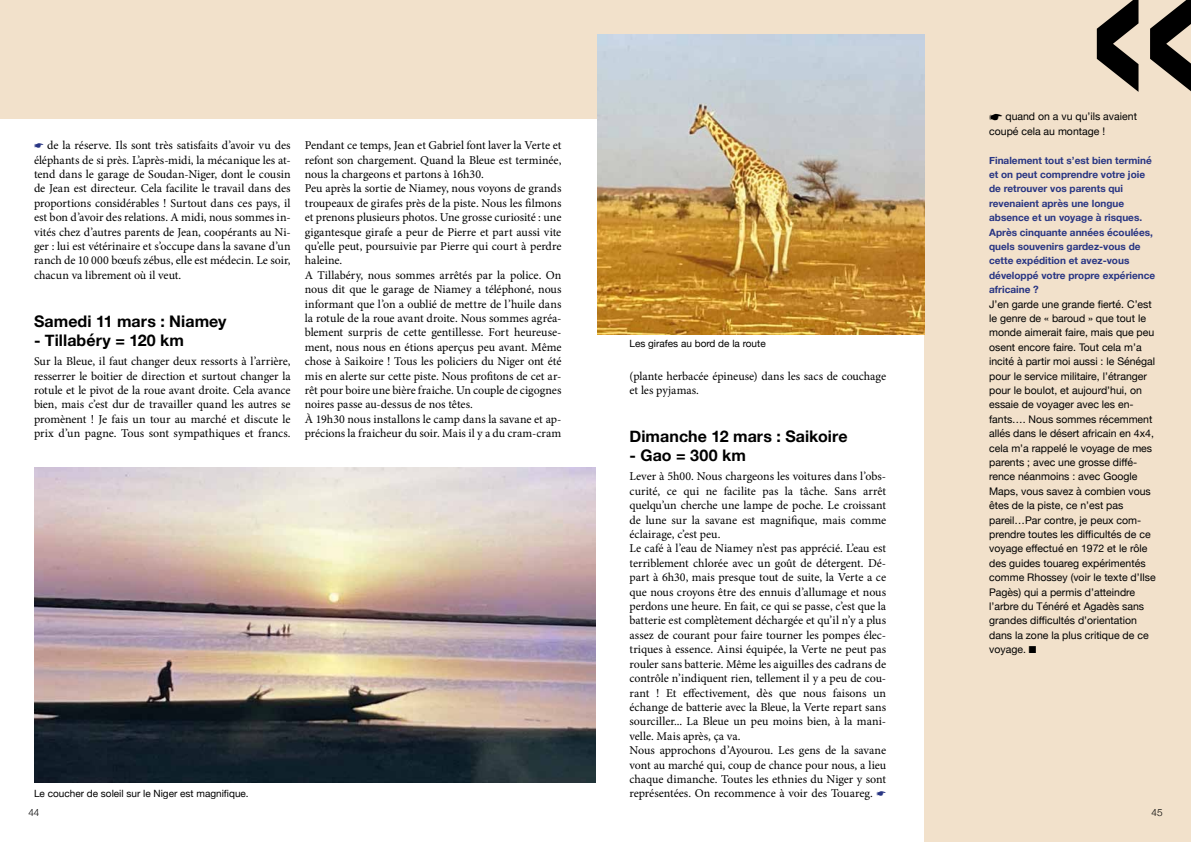
<style>
.page{position:relative;width:1191px;height:842px;background:#fff}
.page>*{position:absolute;margin:0;border:0;box-sizing:border-box;transform-origin:0 0}
.t1{font:500 268.8px "Helvetica Neue";color:#000}
.t2{font:700 16px "Helvetica Neue";letter-spacing:.005em;color:#000}
.t3{font:12px/14.4px "Minion Pro";letter-spacing:-.005em;color:#000}
.t4{font:10.5px/14.4px "Helvetica Neue";color:#000}
.t5{font:700 10px/14.4px "Helvetica Neue";color:#283583}
.t6{font:10px "Helvetica Neue";color:#000}
.t7{font:300 10px "Helvetica Neue";color:#000}
</style>
<div class="page">
<div style="left:0;top:0;width:1191px;height:119px;background:#f1dec6"></div>
<div style="left:924px;top:119px;width:267px;height:723px;background:#f1dec6"></div>
<img style="left:34px;top:468px;width:561px;height:315px">
<img style="left:597px;top:34px;width:327px;height:300px">
<p class="t3" style="left:34px;top:138px;width:258px;text-align:justify;text-indent:13px">de la réserve. Ils sont très satisfaits d’avoir vu des éléphants de si près. L’après-midi, la mécanique les at&shy;tend dans le garage de Soudan-Niger, dont le cousin de Jean est directeur. Cela facilite le travail dans des proportions considérables ! Surtout dans ces pays, il est bon d’avoir des relations. A midi, nous sommes in&shy;vités chez d’autres parents de Jean, coopérants au Ni&shy;ger : lui est vétérinaire et s’occupe dans la savane d’un ranch de 10 000 bœufs zébus, elle est médecin. Le soir, chacun va librement où il veut.</p>
<h2 class="t2" style="left:34px;top:309px;width:194px">Samedi 11 mars : Niamey</h2>
<h2 class="t2" style="left:34px;top:328px;width:151px">- Tillabéry = 120 km</h2>
<p class="t3" style="left:34px;top:354px;width:258px;text-align:justify">Sur la Bleue, il faut changer deux ressorts à l’arrière, resserrer le boitier de direction et surtout changer la rotule et le pivot de la roue avant droite. Cela avance bien, mais c’est dur de travailler quand les autres se promènent ! Je fais un tour au marché et discute le prix d’un pagne. Tous sont sympathiques et francs.</p>
<p class="t3" style="left:305px;top:138px;width:258px">Pendant ce temps, Jean et Gabriel font laver la Verte et refont son chargement. Quand la Bleue est terminée, nous la chargeons et partons à 16h30.<br>Peu après la sortie de Niamey, nous voyons de grands troupeaux de girafes près de la piste. Nous les filmons et prenons plusieurs photos. Une grosse curiosité : une gigantesque girafe a peur de Pierre et part aussi vite qu’elle peut, poursuivie par Pierre qui court à perdre haleine.<br>A Tillabéry, nous sommes arrêtés par la police. On nous dit que le garage de Niamey a téléphoné, nous informant que l’on a oublié de mettre de l’huile dans la rotule de la roue avant droite. Nous sommes agréa&shy;blement surpris de cette gentillesse. Fort heureuse&shy;ment, nous nous en étions aperçus peu avant. Même chose à Saikoire ! Tous les policiers du Niger ont été mis en alerte sur cette piste. Nous profitons de cet ar&shy;rêt pour boire une bière fraiche. Un couple de cigognes noires passe au-dessus de nos têtes.<br>À 19h30 nous installons le camp dans la savane et ap&shy;précions la fraicheur du soir. Mais il y a du cram-cram</p>
<p class="t6" style="left:34px;top:786px;width:216px">Le coucher de soleil sur le Niger est magnifique.</p>
<p class="t6" style="left:629px;top:336px;width:138px">Les girafes au bord de la route</p>
<p class="t3" style="left:629px;top:369px;width:258px">(plante herbacée épineuse) dans les sacs de couchage et les pyjamas.</p>
<h2 class="t2" style="left:629px;top:424px;width:220px">Dimanche 12 mars : Saikoire</h2>
<h2 class="t2" style="left:629px;top:443px;width:118px">- Gao = 300 km</h2>
<p class="t3" style="left:629px;top:469px;width:258px">Lever à 5h00. Nous chargeons les voitures dans l’obs&shy;curité, ce qui ne facilite pas la tâche. Sans arrêt quelqu’un cherche une lampe de poche. Le croissant de lune sur la savane est magnifique, mais comme éclairage, c’est peu.<br>Le café à l’eau de Niamey n’est pas apprécié. L’eau est terriblement chlorée avec un goût de détergent. Dé&shy;part à 6h30, mais presque tout de suite, la Verte a ce que nous croyons être des ennuis d’allumage et nous perdons une heure. En fait, ce qui se passe, c’est que la batterie est complètement déchargée et qu’il n’y a plus assez de courant pour faire tourner les pompes élec&shy;triques à essence. Ainsi équipée, la Verte ne peut pas rouler sans batterie. Même les aiguilles des cadrans de contrôle n’indiquent rien, tellement il y a peu de cou&shy;rant ! Et effectivement, dès que nous faisons un échange de batterie avec la Bleue, la Verte repart sans sourciller... La Bleue un peu moins bien, à la mani&shy;velle. Mais après, ça va.<br>Nous approchons d’Ayourou. Les gens de la savane vont au marché qui, coup de chance pour nous, a lieu chaque dimanche. Toutes les ethnies du Niger y sont représentées. On recommence à voir des Touareg.</p>
<h1 class="t1" style="left:1083px;top:-195px;width:126px">«</h1>
<p class="t4" style="left:989px;top:110px;width:149px;text-indent:16px">quand on a vu qu’ils avaient coupé cela au montage !</p>
<p class="t5" style="left:989px;top:153px;width:168px">Finalement tout s’est bien terminé et on peut comprendre votre joie de retrouver vos parents qui revenaient après une longue absence et un voyage à risques.<br>Après cinquante années écoulées, quels souvenirs gardez-vous de cette expédition et avez-vous développé votre propre expérience africaine ?</p>
<p class="t4" style="left:989px;top:297px;width:168px">J’en garde une grande fierté. C’est le genre de « baroud » que tout le monde aimerait faire, mais que peu osent encore faire. Tout cela m’a incité à partir moi aussi : le Sénégal pour le service militaire, l’étranger pour le boulot, et aujourd’hui, on essaie de voyager avec les en&shy;fants…. Nous sommes récemment allés dans le désert africain en 4x4, cela m’a rappelé le voyage de mes parents ; avec une grosse diffé&shy;rence néanmoins : avec Google<br>Maps, vous savez à combien vous êtes de la piste, ce n’est pas pareil…Par contre, je peux com&shy;prendre toutes les difficultés de ce voyage effectué en 1972 et le rôle des guides touareg expérimentés comme Rhossey (voir le texte d’Ilse<br>Pagès) qui a permis d’atteindre l’arbre du Ténéré et Agadès sans grandes difficultés d’orientation dans la zone la plus critique de ce voyage. ■</p>
<p class="t7" style="left:28px;top:804px;width:13px">44</p>
<p class="t7" style="left:1151px;top:804px;width:13px">45</p>
</div>
